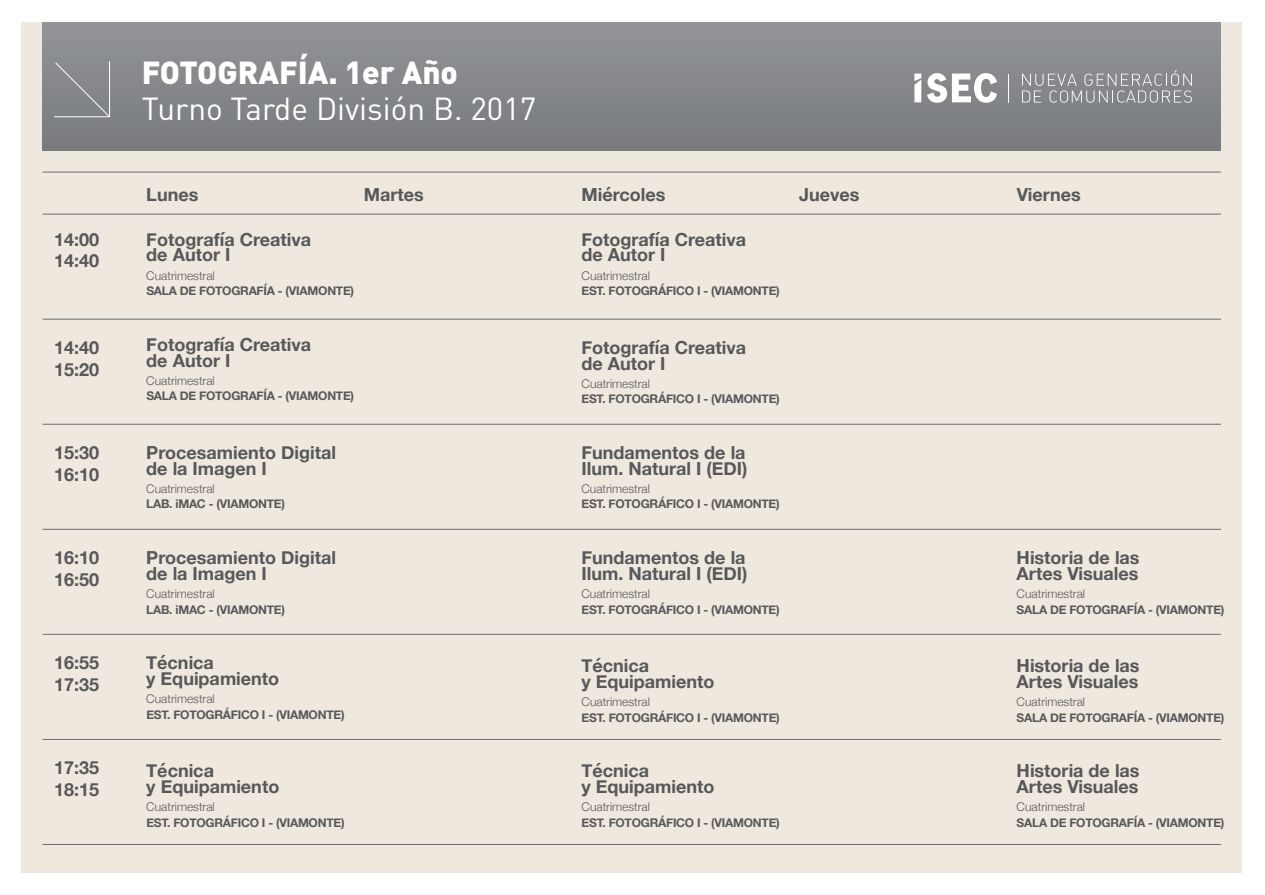
<style>
.page{position:relative;width:1265px;height:895px;background:#fff}
.page>*{position:absolute;margin:0;border:0;box-sizing:border-box;transform-origin:0 0}
.t1{font:31.5px "DIN Pro";color:#fff}
.t2{font:900 31.5px "DIN Pro";color:#fff}
.t3{font:700 18px/15.6px "Helvetica Neue";color:#57585a}
.t4{font:700 12px "Helvetica Neue";letter-spacing:-.02em;color:#57585a}
.t5{font:300 12px "Helvetica Neue";color:#57585a}
</style>
<div class="page">
<div style="left:21px;top:22px;width:1221px;height:850px;background:#efe8de"></div>
<div style="left:43px;top:22px;width:1177px;height:129px;background:#85878a"></div>
<svg style="left:1022px;top:70px;width:169px;height:33px"></svg>
<svg style="left:927px;top:73px;width:70px;height:30px"></svg>
<svg style="left:914px;top:74px;width:7px;height:28px"></svg>
<hr style="left:43px;top:172px;width:1177px;height:1px;background:#6c6d70">
<hr style="left:43px;top:214px;width:1177px;height:1px;background:#6c6d70">
<hr style="left:43px;top:319px;width:1177px;height:1px;background:#6c6d70">
<hr style="left:43px;top:424px;width:1177px;height:1px;background:#6c6d70">
<hr style="left:43px;top:529px;width:1177px;height:1px;background:#6c6d70">
<hr style="left:43px;top:634px;width:1177px;height:1px;background:#6c6d70">
<hr style="left:43px;top:739px;width:1177px;height:1px;background:#6c6d70">
<hr style="left:43px;top:844px;width:1177px;height:1px;background:#6c6d70">
<svg style="left:54px;top:61px;width:57px;height:57px"></svg>
<h1 class="t2" style="left:142px;top:51px;width:317px">FOTOGRAFÍA. 1er Año</h1>
<h1 class="t1" style="left:142px;top:87px;width:396px">Turno Tarde División B. 2017</h1>
<p class="t3" style="left:146px;top:187px;width:54px">Lunes</p>
<p class="t3" style="left:364px;top:187px;width:61px">Martes</p>
<p class="t3" style="left:581px;top:187px;width:85px">Miércoles</p>
<p class="t3" style="left:799px;top:187px;width:62px">Jueves</p>
<p class="t3" style="left:1016px;top:187px;width:65px">Viernes</p>
<p class="t3" style="left:54px;top:229px;width:47px;line-height:21.6px">14:00<br>14:40</p>
<p class="t3" style="left:54px;top:337px;width:47px;line-height:21.6px">14:40<br>15:20</p>
<p class="t3" style="left:146px;top:232px;width:166px">Fotografía Creativa de Autor I</p>
<p class="t5" style="left:146px;top:265px;width:70px">Cuatrimestral</p>
<p class="t4" style="left:146px;top:281px;width:209px">SALA DE FOTOGRAFÍA - (VIAMONTE)</p>
<p class="t3" style="left:146px;top:337px;width:166px">Fotografía Creativa de Autor I</p>
<p class="t5" style="left:146px;top:370px;width:70px">Cuatrimestral</p>
<p class="t4" style="left:146px;top:386px;width:209px">SALA DE FOTOGRAFÍA - (VIAMONTE)</p>
<p class="t3" style="left:581px;top:232px;width:166px">Fotografía Creativa de Autor I</p>
<p class="t5" style="left:581px;top:265px;width:70px">Cuatrimestral</p>
<p class="t4" style="left:581px;top:281px;width:200px">EST. FOTOGRÁFICO I - (VIAMONTE)</p>
<p class="t3" style="left:581px;top:340px;width:166px">Fotografía Creativa de Autor I</p>
<p class="t5" style="left:581px;top:373px;width:70px">Cuatrimestral</p>
<p class="t4" style="left:581px;top:389px;width:200px">EST. FOTOGRÁFICO I - (VIAMONTE)</p>
<p class="t3" style="left:54px;top:442px;width:47px;line-height:21.6px">15:30<br>16:10</p>
<p class="t3" style="left:146px;top:445px;width:191px">Procesamiento Digital de la Imagen I</p>
<p class="t5" style="left:146px;top:478px;width:70px">Cuatrimestral</p>
<p class="t4" style="left:146px;top:494px;width:140px">LAB. iMAC - (VIAMONTE)</p>
<p class="t3" style="left:581px;top:445px;width:167px">Fundamentos de la<br>Ilum. Natural I (EDI)</p>
<p class="t5" style="left:581px;top:478px;width:70px">Cuatrimestral</p>
<p class="t4" style="left:581px;top:494px;width:200px">EST. FOTOGRÁFICO I - (VIAMONTE)</p>
<p class="t3" style="left:54px;top:547px;width:47px;line-height:21.6px">16:10<br>16:50</p>
<p class="t3" style="left:146px;top:550px;width:191px">Procesamiento Digital de la Imagen I</p>
<p class="t5" style="left:146px;top:583px;width:70px">Cuatrimestral</p>
<p class="t4" style="left:146px;top:599px;width:140px">LAB. iMAC - (VIAMONTE)</p>
<p class="t3" style="left:581px;top:550px;width:167px">Fundamentos de la<br>Ilum. Natural I (EDI)</p>
<p class="t5" style="left:581px;top:583px;width:70px">Cuatrimestral</p>
<p class="t4" style="left:581px;top:599px;width:200px">EST. FOTOGRÁFICO I - (VIAMONTE)</p>
<p class="t3" style="left:1016px;top:550px;width:124px">Historia de las<br>Artes Visuales</p>
<p class="t5" style="left:1016px;top:583px;width:70px">Cuatrimestral</p>
<p class="t4" style="left:1016px;top:599px;width:209px">SALA DE FOTOGRAFÍA - (VIAMONTE)</p>
<p class="t3" style="left:54px;top:652px;width:47px;line-height:21.6px">16:55<br>17:35</p>
<p class="t3" style="left:54px;top:757px;width:47px;line-height:21.6px">17:35<br>18:15</p>
<p class="t3" style="left:146px;top:655px;width:134px">Técnica<br>y Equipamiento</p>
<p class="t5" style="left:146px;top:688px;width:70px">Cuatrimestral</p>
<p class="t4" style="left:146px;top:704px;width:200px">EST. FOTOGRÁFICO I - (VIAMONTE)</p>
<p class="t3" style="left:146px;top:763px;width:134px">Técnica<br>y Equipamiento</p>
<p class="t5" style="left:146px;top:796px;width:70px">Cuatrimestral</p>
<p class="t4" style="left:146px;top:812px;width:200px">EST. FOTOGRÁFICO I - (VIAMONTE)</p>
<p class="t3" style="left:581px;top:658px;width:134px">Técnica<br>y Equipamiento</p>
<p class="t5" style="left:581px;top:691px;width:70px">Cuatrimestral</p>
<p class="t4" style="left:581px;top:707px;width:200px">EST. FOTOGRÁFICO I - (VIAMONTE)</p>
<p class="t3" style="left:581px;top:763px;width:134px">Técnica<br>y Equipamiento</p>
<p class="t5" style="left:581px;top:796px;width:70px">Cuatrimestral</p>
<p class="t4" style="left:581px;top:812px;width:200px">EST. FOTOGRÁFICO I - (VIAMONTE)</p>
<p class="t3" style="left:1016px;top:658px;width:124px">Historia de las<br>Artes Visuales</p>
<p class="t5" style="left:1016px;top:691px;width:70px">Cuatrimestral</p>
<p class="t4" style="left:1016px;top:707px;width:209px">SALA DE FOTOGRAFÍA - (VIAMONTE)</p>
<p class="t3" style="left:1016px;top:763px;width:124px">Historia de las<br>Artes Visuales</p>
<p class="t5" style="left:1016px;top:796px;width:70px">Cuatrimestral</p>
<p class="t4" style="left:1016px;top:812px;width:209px">SALA DE FOTOGRAFÍA - (VIAMONTE)</p>
</div>
